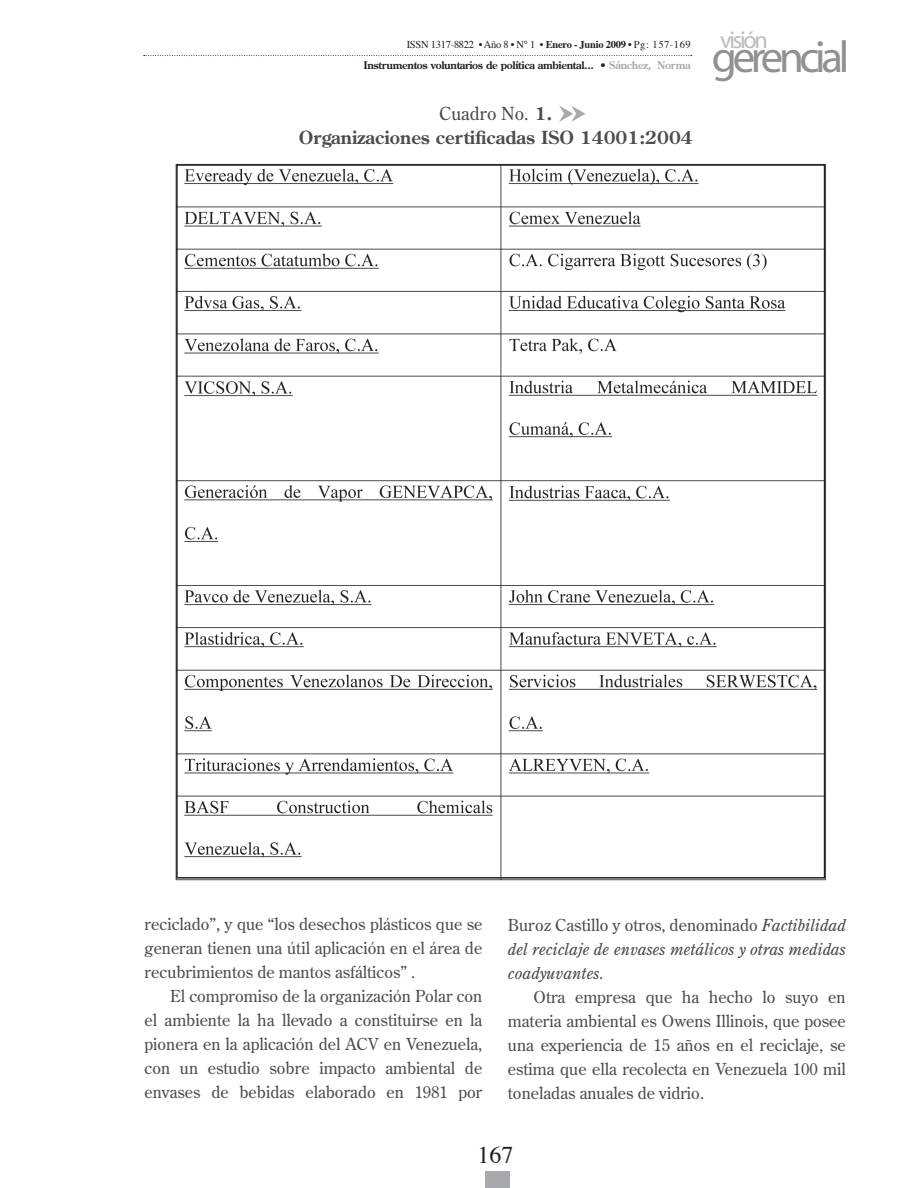
<style>
.page{position:relative;width:918px;height:1188px;background:#fff}
.page>*{position:absolute;margin:0;border:0;box-sizing:border-box;transform-origin:0 0}
.t1{font:44.85px "Myriad";letter-spacing:-.095em;color:#8f9194}
.t2{font:24.3px "Myriad";letter-spacing:-.095em;color:#bcbdc0}
.t3{font:24px "Times";color:#231f20}
.t4{font:700 18px/24px "Century Old Style Std";color:#4b4c4d;text-align:center}
.t5{font:16.5px/24px "Century Old Style Std";color:#4b4c4d;text-align:justify}
.t6{font:italic 16.5px/24px "Century Old Style Std";color:#4b4c4d;text-align:justify}
.t7{font:700 10.5px "Century Old Style Std";letter-spacing:-.03em;color:#231f20}
.t8{font:10.5px "Times";letter-spacing:-.025em;color:#231f20}
.s1{font-weight:700}
.s2{color:#a8a9ad}
.s3{font-weight:400}
.s4{font-style:normal}
</style>
<div class="page">
<svg style="left:144px;top:55px;width:548px;height:1px"></svg>
<div style="left:485px;top:1171px;width:25px;height:17px;background:#a8a9ad"></div>
<img style="left:175px;top:163px;width:651px;height:718px">
<svg style="left:559px;top:106px;width:26px;height:16px"></svg>
<p class="t8" style="left:407px;top:35px;width:285px">ISSN 1317-8822 • Año 8 • N° 1 • <span class="s1">Enero - Junio 2009</span> • Pg: 157-169</p>
<p class="t7" style="left:363px;top:59px;width:329px">Instrumentos voluntarios de política ambiental... • <span class="s2">Sánchez, Norma</span></p>
<p class="t4" style="left:299px;top:101px;width:395px"><span class="s3">Cuadro No.</span> 1.<br>Organizaciones certificadas ISO 14001:2004</p>
<h2 class="t2" style="left:720px;top:28px;width:49px">visión</h2>
<h1 class="t1" style="left:712px;top:35px;width:139px">gerencial</h1>
<p class="t5" style="left:145px;top:911px;width:339px">reciclado”, y que “los desechos plásticos que se generan tienen una útil aplicación en el área de recubrimientos de mantos asfálticos” .</p>
<p class="t5" style="left:145px;top:983px;width:339px;text-indent:26px">El compromiso de la organización Polar con el ambiente la ha llevado a constituirse en la pionera en la aplicación del ACV en Venezuela, con un estudio sobre impacto ambiental de envases de bebidas elaborado en 1981 por</p>
<p class="t6" style="left:508px;top:913px;width:339px"><span class="s4">Buroz Castillo y otros, denominado</span> Factibilidad del reciclaje de envases metálicos y otras medidas coadyuvantes<span class="s4">.</span></p>
<p class="t5" style="left:508px;top:985px;width:339px;text-indent:26px">Otra empresa que ha hecho lo suyo en materia ambiental es Owens Illinois, que posee una experiencia de 15 años en el reciclaje, se estima que ella recolecta en Venezuela 100 mil toneladas anuales de vidrio.</p>
<h3 class="t3" style="left:477px;top:1132px;width:37px">167</h3>
</div>
